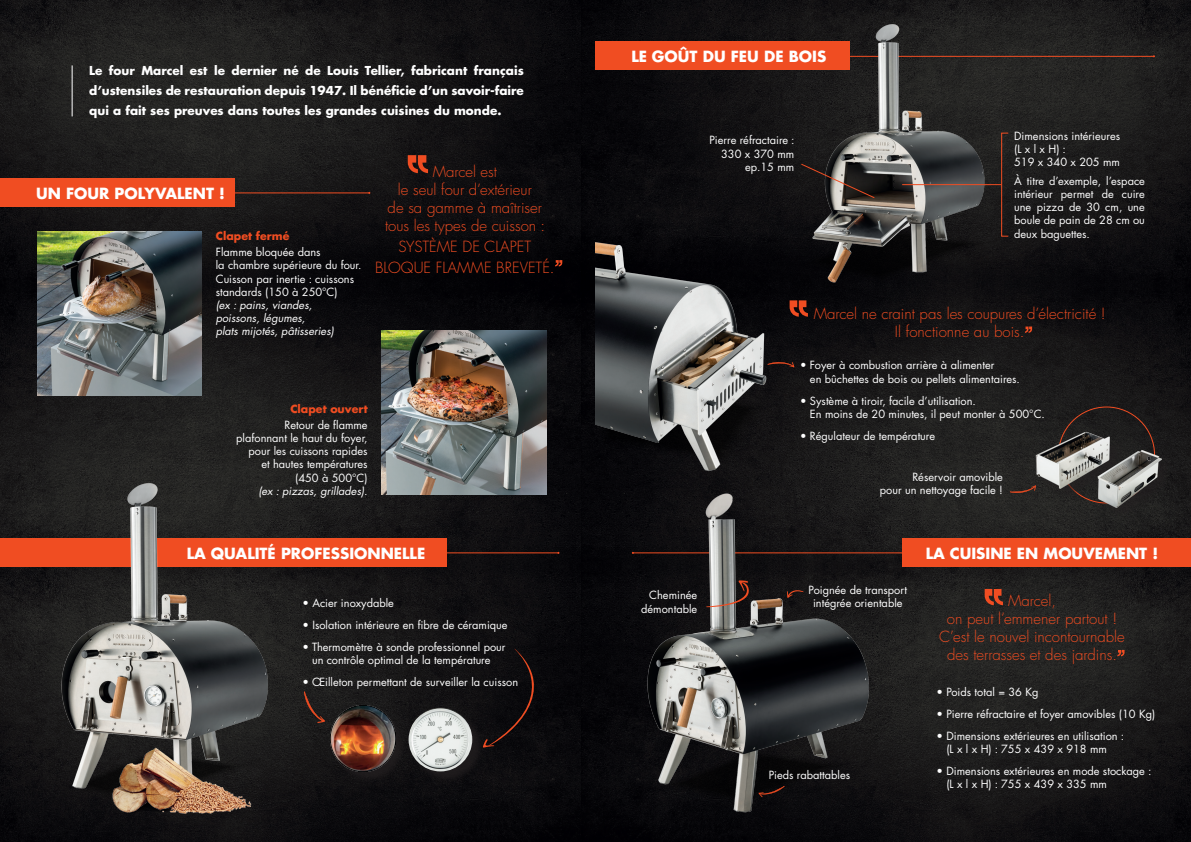
<style>
.page{position:relative;width:1191px;height:842px;background:#fff}
.page>*{position:absolute;margin:0;border:0;box-sizing:border-box;transform-origin:0 0}
.t1{font:300 15px/18px "Futura LT Pro";color:#f04d22;text-align:center}
.t2{font:700 15px "Futura LT Pro";color:#fff}
.t3{font:700 12px/20px "Futura LT Pro";color:#fff;text-align:justify}
.t4{font:11px/13.2px "Futura LT Pro";color:#fff}
.t5{font:italic 11px/13.2px "Futura LT Pro";color:#fff}
.t6{font:700 11px "Futura LT Pro";color:#f04d22}
</style>
<div class="page">
<img style="left:0;top:0;width:581px;height:237px">
<img style="left:0;top:237px;width:582px;height:310px">
<img style="left:0;top:547px;width:581px;height:295px">
<img style="left:581px;top:0;width:610px;height:333px">
<img style="left:582px;top:237px;width:609px;height:310px">
<img style="left:581px;top:547px;width:610px;height:295px">
<hr style="left:675px;top:56px;width:479px;height:1px;background:#f04d22">
<hr style="left:633px;top:553px;width:293px;height:1px;background:#f04d22">
<div style="left:595px;top:41px;width:255px;height:28px;background:#f04d22"></div>
<div style="left:902px;top:539px;width:289px;height:28px;background:#f04d22"></div>
<div style="left:0;top:539px;width:446px;height:28px;background:#f04d22"></div>
<hr style="left:72px;top:65px;width:1px;height:51px;background:#fff">
<img style="left:37px;top:231px;width:165px;height:164px">
<img style="left:382px;top:330px;width:164px;height:165px">
<svg style="left:555px;top:260px;width:7px;height:6px"></svg>
<svg style="left:408px;top:155px;width:20px;height:18px"></svg>
<hr style="left:202px;top:193px;width:167px;height:1px;background:#f04d22">
<hr style="left:267px;top:553px;width:291px;height:1px;background:#f04d22">
<div style="left:332px;top:707px;width:153px;height:77px;background:#131214"></div>
<img style="left:408px;top:708px;width:64px;height:63px;border-radius:32px">
<img style="left:330px;top:706px;width:65px;height:66px">
<svg style="left:304px;top:691px;width:21px;height:32px"></svg>
<img style="left:30px;top:470px;width:248px;height:344px">
<img style="left:791px;top:0;width:209px;height:289px">
<img style="left:595px;top:234px;width:210px;height:243px">
<svg style="left:800px;top:163px;width:75px;height:35px;background:#3d3735"></svg>
<hr style="left:902px;top:184px;width:99px;height:1px;background:#f04d22">
<div style="left:1001px;top:133px;width:7px;height:103px;border:1px solid #f04d22"></div>
<img style="left:613px;top:474px;width:277px;height:349px">
<svg style="left:984px;top:589px;width:19px;height:16px"></svg>
<svg style="left:1117px;top:650px;width:7px;height:6px"></svg>
<svg style="left:595px;top:360px;width:199px;height:106px;background:#4c4c4b"></svg>
<svg style="left:655px;top:748px;width:198px;height:59px;background:#201f1f"></svg>
<svg style="left:787px;top:590px;width:16px;height:8px"></svg>
<svg style="left:706px;top:580px;width:52px;height:27px"></svg>
<div style="left:1037px;top:434px;width:136px;height:85px;background:#231f20"></div>
<img style="left:1027px;top:425px;width:140px;height:90px">
<svg style="left:1009px;top:485px;width:27px;height:9px"></svg>
<div style="left:0;top:178px;width:235px;height:29px;background:#f04d22"></div>
<svg style="left:789px;top:300px;width:19px;height:17px"></svg>
<svg style="left:1025px;top:326px;width:7px;height:7px"></svg>
<div style="left:483px;top:649px;width:78px;height:99px;background:#0b0a0d"></div>
<img style="left:98px;top:738px;width:158px;height:88px">
<p class="t3" style="left:89px;top:60px;width:436px">Le four Marcel est le dernier né de Louis Tellier, fabricant français d’ustensiles de restauration depuis 1947. Il bénéficie d’un savoir-faire qui a fait ses preuves dans toutes les grandes cuisines du monde.</p>
<h1 class="t2" style="left:36px;top:182px;width:190px">UN FOUR POLYVALENT !</h1>
<p class="t6" style="left:216px;top:227px;width:75px">Clapet fermé</p>
<p class="t4" style="left:216px;top:245px;width:147px">Flamme bloquée dans<br>la chambre supérieure du four.<br>Cuisson par inertie : cuissons standards (150 à 250°C)</p>
<p class="t5" style="left:216px;top:298px;width:120px">(ex : pains, viandes, poissons, légumes,<br>plats mijotés, pâtisseries)</p>
<h1 class="t1" style="left:385px;top:162px;width:162px">Marcel est<br>le seul four d’extérieur<br>de sa gamme à maîtriser tous les types de cuisson :</h1>
<h1 class="t1" style="left:375px;top:236px;width:181px;line-height:21px">SYSTÈME DE CLAPET<br>BLOQUE FLAMME BREVETÉ.</h1>
<p class="t6" style="left:290px;top:400px;width:79px">Clapet ouvert</p>
<p class="t4" style="left:236px;top:418px;width:133px;text-align:right">Retour de flamme plafonnant le haut du foyer, pour les cuissons rapides<br>et hautes températures (450 à 500°C)</p>
<p class="t5" style="left:258px;top:484px;width:111px">(ex : pizzas, grillades).</p>
<h1 class="t2" style="left:187px;top:541px;width:240px">LA QUALITÉ PROFESSIONNELLE</h1>
<p class="t4" style="left:302px;top:596px;width:93px">• Acier inoxydable</p>
<p class="t4" style="left:302px;top:618px;width:207px">• Isolation intérieure en fibre de céramique</p>
<p class="t4" style="left:302px;top:640px;width:205px;text-align:center">• Thermomètre à sonde professionnel pour un contrôle optimal de la température</p>
<p class="t4" style="left:302px;top:675px;width:217px">• Œilleton permettant de surveiller la cuisson</p>
<h1 class="t2" style="left:631px;top:45px;width:196px">LE GOÛT DU FEU DE BOIS</h1>
<p class="t4" style="left:709px;top:134px;width:87px;text-align:right">Pierre réfractaire :<br>330 x 370 mm ep.15 mm</p>
<p class="t4" style="left:1014px;top:129px;width:107px">Dimensions intérieures (L x l x H) :<br>519 x 340 x 205 mm</p>
<p class="t4" style="left:1014px;top:174px;width:132px;text-align:justify">À titre d’exemple, l’espace intérieur permet de cuire une pizza de 30 cm, une boule de pain de 28 cm ou deux baguettes.</p>
<h1 class="t1" style="left:813px;top:305px;width:293px">Marcel ne craint pas les coupures d’électricité !<br>Il fonctionne au bois.</h1>
<p class="t4" style="left:810px;top:359px;width:211px;text-indent:-10px">• Foyer à combustion arrière à alimenter<br>en bûchettes de bois ou pellets alimentaires.</p>
<p class="t4" style="left:810px;top:394px;width:236px;text-indent:-10px">• Système à tiroir, facile d’utilisation.<br>En moins de 20 minutes, il peut monter à 500°C.</p>
<p class="t4" style="left:800px;top:429px;width:137px">• Régulateur de température</p>
<p class="t4" style="left:880px;top:470px;width:125px;text-align:right">Réservoir amovible<br>pour un nettoyage facile !</p>
<p class="t4" style="left:641px;top:588px;width:58px;text-align:right">Cheminée démontable</p>
<p class="t4" style="left:808px;top:583px;width:100px;text-align:center">Poignée de transport intégrée orientable</p>
<p class="t4" style="left:769px;top:768px;width:83px">Pieds rabattables</p>
<h1 class="t2" style="left:926px;top:541px;width:234px">LA CUISINE EN MOUVEMENT !</h1>
<h1 class="t1" style="left:939px;top:591px;width:187px">Marcel,<br>on peut l’emmener partout !<br>C’est le nouvel incontournable des terrasses et des jardins.</h1>
<p class="t4" style="left:936px;top:685px;width:104px">• Poids total = 36 Kg</p>
<p class="t4" style="left:936px;top:707px;width:220px">• Pierre réfractaire et foyer amovibles (10 Kg)</p>
<p class="t4" style="left:946px;top:729px;width:179px;text-indent:-10px">• Dimensions extérieures en utilisation : (L x l x H) : 755 x 439 x 918 mm</p>
<p class="t4" style="left:946px;top:764px;width:206px;text-indent:-10px">• Dimensions extérieures en mode stockage : (L x l x H) : 755 x 439 x 335 mm</p>
</div>
